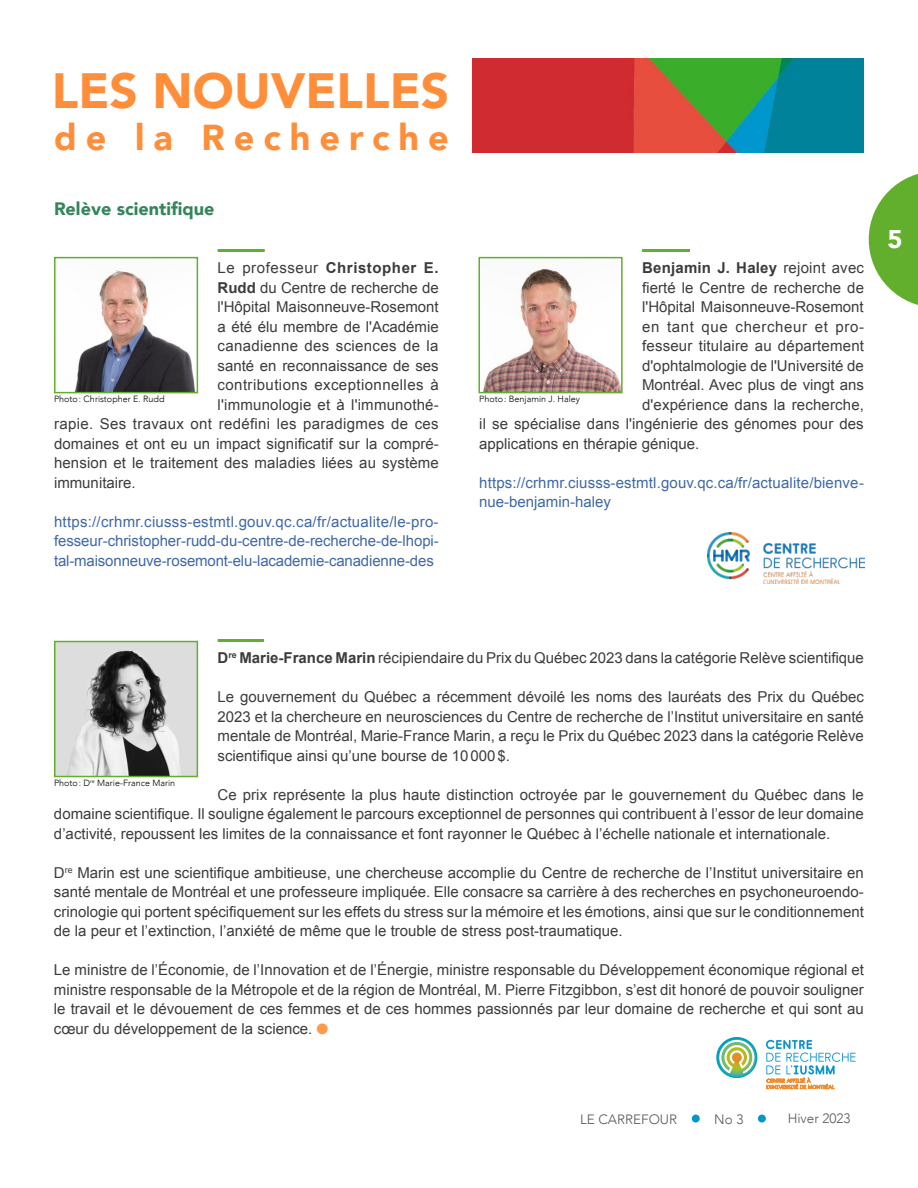
<style>
.page{position:relative;width:918px;height:1188px;background:#fff}
.page>*{position:absolute;margin:0;border:0;box-sizing:border-box;transform-origin:0 0}
.t1{font:900 49.5px "Avenir";color:#ff8e3b}
.t2{font:900 36px "Avenir";letter-spacing:.25em;color:#ff8e3b}
.t3{font:900 25.5px "Avenir";color:#fff}
.t4{font:900 18px "Avenir";color:#34855a}
.t5{font:15px/19.5px "Arial";color:#3c3c3b;text-align:justify}
.t6{font:15px/19.5px "Arial";color:#3f68a5;text-align:justify}
.t7{font:15px "Arial";letter-spacing:.025em;color:#3c3c3b}
.t8{font:15px "Arial";letter-spacing:.03em;color:#3c3c3b}
.t9{font:700 15px "Arial";letter-spacing:.015em;color:#3c3c3b}
.t10{font:700 15px "Arial";letter-spacing:.035em;color:#3c3c3b}
.t11{font:15px "Arial";letter-spacing:.02em;color:#3c3c3b}
.t12{font:15px "Arial";letter-spacing:.04em;color:#3c3c3b}
.t13{font:300 13.5px "Avenir";color:#575756}
.t14{font:300 9px "Avenir";color:#000}
.s1{font-weight:400}
.s2{font-weight:700}
.s3{color:#ff994f}
</style>
<div class="page">
<svg style="left:869px;top:174px;width:49px;height:131px"></svg>
<div style="left:692px;top:1115px;width:8px;height:8px;background:#0097ce;border-radius:50%"></div>
<div style="left:758px;top:1115px;width:8px;height:8px;background:#0097ce;border-radius:50%"></div>
<hr style="left:218px;top:249px;width:47px;height:3px;background:#62ae2d">
<hr style="left:642px;top:249px;width:48px;height:3px;background:#62ae2d">
<img style="left:472px;top:58px;width:392px;height:95px">
<img style="left:708px;top:533px;width:156px;height:51px">
<hr style="left:218px;top:639px;width:472px;height:3px;background:#62ae2d">
<img style="left:75px;top:270px;width:120px;height:120px">
<div style="left:54px;top:257px;width:144px;height:136px;border:2px solid #62ae2d"></div>
<img style="left:483px;top:268px;width:137px;height:122px">
<div style="left:478px;top:257px;width:145px;height:136px;border:2px solid #62ae2d"></div>
<img style="left:57px;top:644px;width:138px;height:130px">
<div style="left:54px;top:641px;width:144px;height:136px;border:2px solid #62ae2d"></div>
<div style="left:265px;top:631px;width:442px;height:14px;background:#fff"></div>
<svg style="left:716px;top:1037px;width:41px;height:41px"></svg>
<svg style="left:719px;top:1040px;width:35px;height:33px"></svg>
<svg style="left:766px;top:1040px;width:90px;height:49px"></svg>
<h1 class="t1" style="left:52px;top:48px;width:399px">LES NOUVELLES</h1>
<h2 class="t2" style="left:54px;top:106px;width:396px">de la Recherche</h2>
<p class="t4" style="left:54px;top:194px;width:162px">Relève scientifique</p>
<p class="t10" style="left:218px;top:258px;width:223px"><span class="s1">Le professeur</span> Christopher E.</p>
<p class="t5" style="left:218px;top:278px;width:223px"><span class="s2">Rudd</span> du Centre de recherche de</p>
<p class="t5" style="left:218px;top:297px;width:223px">l'Hôpital Maisonneuve-Rosemont</p>
<p class="t5" style="left:218px;top:317px;width:223px">a été élu membre de l'Académie</p>
<p class="t11" style="left:218px;top:336px;width:223px">canadienne des sciences de la</p>
<p class="t5" style="left:218px;top:356px;width:223px">santé en reconnaissance de ses</p>
<p class="t8" style="left:218px;top:375px;width:223px">contributions exceptionnelles à</p>
<p class="t5" style="left:218px;top:395px;width:223px">l'immunologie et à l'immunothé-</p>
<p class="t7" style="left:54px;top:414px;width:386px">rapie. Ses travaux ont redéfini les paradigmes de ces</p>
<p class="t5" style="left:54px;top:434px;width:386px">domaines et ont eu un impact significatif sur la compré-</p>
<p class="t5" style="left:54px;top:453px;width:386px">hension et le traitement des maladies liées au système</p>
<p class="t5" style="left:54px;top:473px;width:83px">immunitaire.</p>
<p class="t6" style="left:54px;top:512px;width:386px">https://crhmr.ciusss-estmtl.gouv.qc.ca/fr/actualite/le-pro&shy;fesseur-christopher-rudd-du-centre-de-recherche-de-lhopi&shy;tal-maisonneuve-rosemont-elu-lacademie-canadienne-des</p>
<p class="t9" style="left:642px;top:258px;width:223px">Benjamin J. Haley <span class="s1">rejoint avec</span></p>
<p class="t5" style="left:642px;top:278px;width:223px">fierté le Centre de recherche de</p>
<p class="t5" style="left:642px;top:297px;width:223px">l'Hôpital Maisonneuve-Rosemont</p>
<p class="t12" style="left:642px;top:316px;width:223px">en tant que chercheur et pro-</p>
<p class="t5" style="left:642px;top:336px;width:223px">fesseur titulaire au département</p>
<p class="t5" style="left:642px;top:356px;width:223px">d'ophtalmologie de l'Université de</p>
<p class="t5" style="left:642px;top:375px;width:223px">Montréal. Avec plus de vingt ans</p>
<p class="t5" style="left:642px;top:395px;width:223px">d'expérience dans la recherche,</p>
<p class="t5" style="left:479px;top:414px;width:386px">il se spécialise dans l'ingénierie des génomes pour des</p>
<p class="t5" style="left:479px;top:434px;width:222px">applications en thérapie génique.</p>
<p class="t6" style="left:479px;top:473px;width:386px">https://crhmr.ciusss-estmtl.gouv.qc.ca/fr/actualite/bienve&shy;nue-benjamin-haley</p>
<p class="t14" style="left:54px;top:394px;width:112px">Photo: Christopher E. Rudd</p>
<p class="t14" style="left:479px;top:394px;width:102px">Photo: Benjamin J. Haley</p>
<h3 class="t3" style="left:887px;top:217px;width:17px">5</h3>
<p class="t5" style="left:218px;top:648px;width:648px"><span class="s2">D</span><sup>re</sup> <span class="s2">Marie-France Marin</span> récipiendaire du Prix du Québec 2023 dans la catégorie Relève scientifique</p>
<p class="t5" style="left:218px;top:687px;width:648px">Le gouvernement du Québec a récemment dévoilé les noms des lauréats des Prix du Québec 2023 et la chercheure en neurosciences du Centre de recherche de l’Institut universitaire en santé mentale de Montréal, Marie-France Marin, a reçu le Prix du Québec 2023 dans la catégorie Relève scientifique ainsi qu’une bourse de 10000$.</p>
<p class="t5" style="left:54px;top:785px;width:811px;text-indent:164px">Ce prix représente la plus haute distinction octroyée par le gouvernement du Québec dans le domaine scientifique. Il souligne également le parcours exceptionnel de personnes qui contribuent à l’essor de leur domaine d’activité, repoussent les limites de la connaissance et font rayonner le Québec à l’échelle nationale et internationale.</p>
<p class="t5" style="left:54px;top:863px;width:812px">D<sup>re</sup> Marin est une scientifique ambitieuse, une chercheuse accomplie du Centre de recherche de l’Institut universitaire en santé mentale de Montréal et une professeure impliquée. Elle consacre sa carrière à des recherches en psychoneuroendo&shy;crinologie qui portent spécifiquement sur les effets du stress sur la mémoire et les émotions, ainsi que sur le conditionnement de la peur et l’extinction, l’anxiété de même que le trouble de stress post-traumatique.</p>
<p class="t5" style="left:54px;top:960px;width:811px">Le ministre de l’Économie, de l’Innovation et de l’Énergie, ministre responsable du Développement économique régional et ministre responsable de la Métropole et de la région de Montréal, M. Pierre Fitzgibbon, s’est dit honoré de pouvoir souligner le travail et le dévouement de ces femmes et de ces hommes passionnés par leur domaine de recherche et qui sont au cœur du développement de la science. <span class="s3">●</span></p>
<p class="t14" style="left:54px;top:778px;width:123px">Photo: D<sup>re</sup> Marie-France Marin</p>
<p class="t13" style="left:580px;top:1111px;width:99px">LE CARREFOUR</p>
<p class="t13" style="left:714px;top:1111px;width:31px">No 3</p>
<p class="t13" style="left:788px;top:1110px;width:64px">Hiver 2023</p>
</div>
